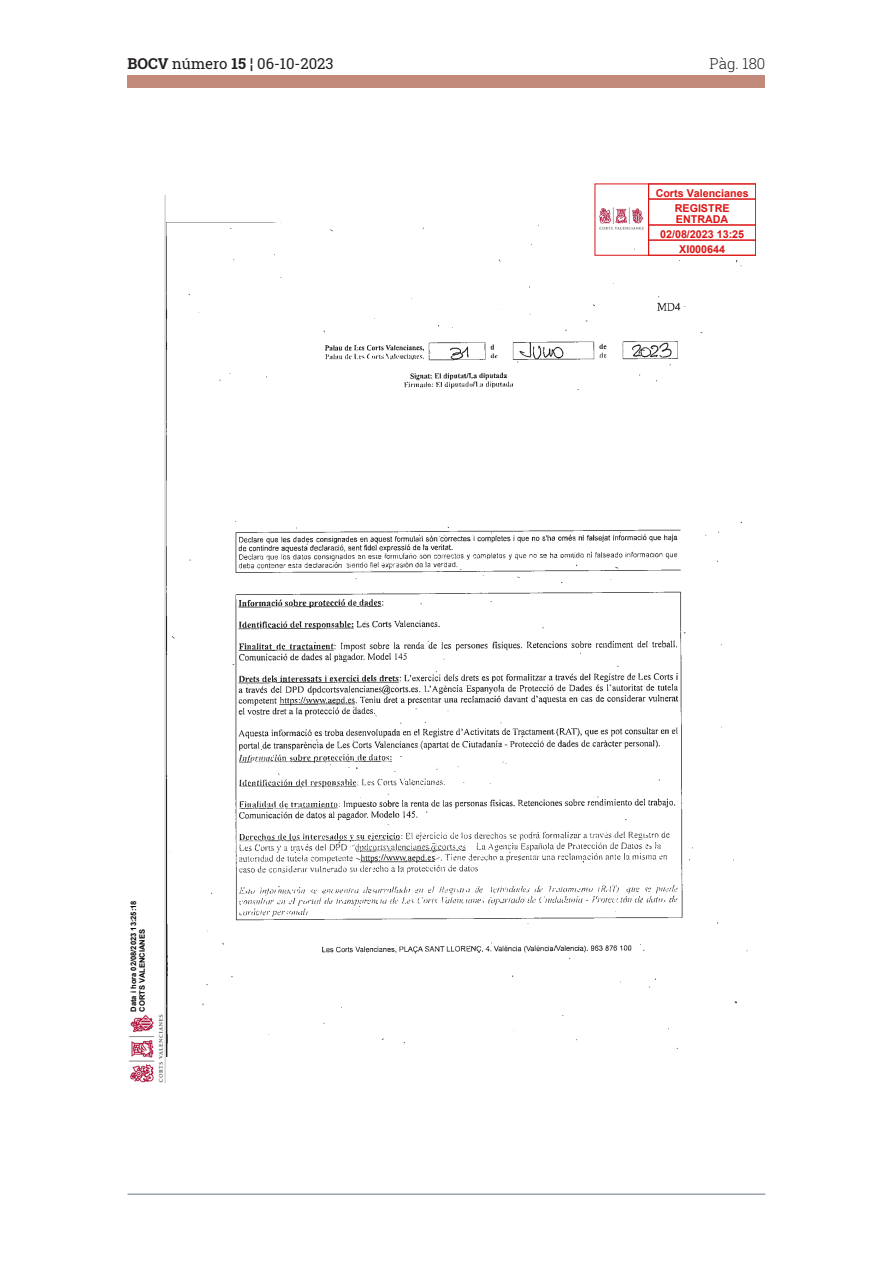
<style>
.page{position:relative;width:893px;height:1263px;background:#fff}
.page>*{position:absolute;margin:0;border:0;box-sizing:border-box;transform-origin:0 0}
.t1{font:15px "Roboto Slab";color:#231f20}
.t2{font:300 15px "Roboto Slab";color:#231f20}
.t3{font:700 10.8px/15.1px "Arial";color:#dc1414;text-align:center}
.t4{font:700 7.5px/8.6px "Arial";color:#000}
.s1{font-weight:700}
</style>
<div class="page">
<hr style="left:128px;top:1193px;width:637px;height:2px;background:#9da5ab">
<div style="left:128px;top:75px;width:637px;height:13px;background:#c28a7b"></div>
<img style="left:129px;top:1012px;width:39px;height:71px">
<hr style="left:165px;top:195px;width:1px;height:888px;background:#c0c0c0">
<img style="left:166px;top:223px;width:584px;height:833px">
<div style="left:648px;top:199px;width:108px;height:26px;border:1px solid #dc1414"></div>
<div style="left:648px;top:225px;width:108px;height:15px;border:1px solid #dc1414"></div>
<div style="left:648px;top:240px;width:108px;height:15px;border:1px solid #dc1414"></div>
<img style="left:598px;top:207px;width:48px;height:26px">
<svg style="left:169px;top:389px;width:581px;height:129px"></svg>
<h1 class="t1" style="left:128px;top:53px;width:208px"><span class="s1">BOCV</span> número <span class="s1">15</span> ¦ 06-10-2023</h1>
<h1 class="t2" style="left:710px;top:53px;width:57px">Pàg. 180</h1>
<p class="t4" style="left:129px;top:1012px;width:113px;rotate:-90deg">Data i hora 02/08/2023 13:25:18<br>CORTS VALENCIANES</p>
<p class="t3" style="left:656px;top:186px;width:94px">Corts Valencianes<br>REGISTRE</p>
<p class="t3" style="left:660px;top:212px;width:86px">ENTRADA<br>02/08/2023 13:25<br>XI000644</p>
</div>
